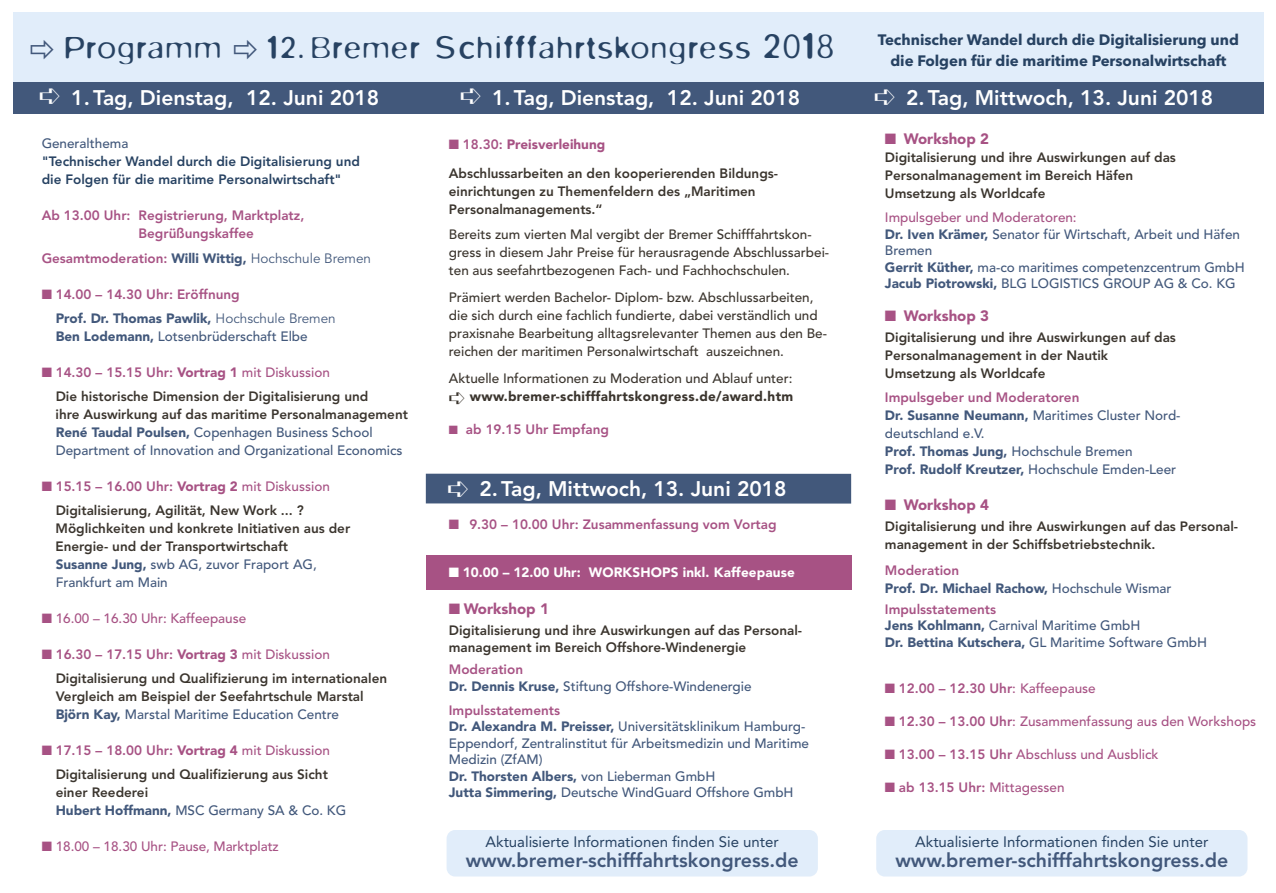
<style>
.page{position:relative;width:1276px;height:893px;background:#fff}
.page>*{position:absolute;margin:0;border:0;box-sizing:border-box;transform-origin:0 0}
.t1{font:300 34.5px "Blur";letter-spacing:.05em;color:#274262}
.t2{font:800 21px "Avenir";color:#fff}
.t3{font:800 19.5px "Avenir";color:#42587b}
.t4{font:700 15px/21px "Avenir Next";color:#274262;text-align:center}
.t5{font:15px "Avenir";color:#274262}
.t6{font:900 15px "Avenir";color:#a75284}
.t7{font:800 13.5px/18px "Avenir";color:#3b352e}
.t8{font:500 13.5px/16.5px "Avenir";color:#42587b}
.t9{font:500 13.5px/18px "Avenir";color:#3b352e}
.t10{font:800 13.5px/18px "Avenir";color:#a75284}
.t11{font:500 13.5px "Avenir";color:#a75284}
.t12{font:800 13.5px/18px "Avenir";color:#274262}
.t13{font:900 13.5px/18px "Avenir";color:#42587b}
.t14{font:900 13.5px "Avenir";letter-spacing:.01em;color:#fff}
.s1{font-size:31.5px}
.s2{font-size:39px}
.s3{font-weight:900;color:#42587b}
.s4{font-weight:400;color:#42587b}
.s5{font-weight:900}
.s6{color:#a75284}
.s7{font-weight:900;color:#a75284}
.s8{font-weight:500;color:#a75284}
.s9{font-weight:800;color:#3b352e}
.s10{font-weight:500;color:#42587b}
.s11{font-weight:800;color:#a75284}
.s12{font-weight:500}
.s13{font-weight:800}
</style>
<div class="page">
<div style="left:13px;top:13px;width:1250px;height:78px;background:#e1edfa"></div>
<div style="left:13px;top:82px;width:1250px;height:32px;background:#42587b"></div>
<div style="left:876px;top:830px;width:371px;height:46px;background:#e1edfa;border-radius:9px"></div>
<div style="left:446px;top:830px;width:372px;height:46px;background:#e1edfa;border-radius:9px"></div>
<div style="left:426px;top:555px;width:425px;height:35px;background:#a75284"></div>
<div style="left:426px;top:474px;width:425px;height:30px;background:#42587b"></div>
<h1 class="t1" style="left:64px;top:26px;width:159px">Programm</h1>
<h1 class="t1" style="left:267px;top:26px;width:568px">12<span class="s1">.</span> Bremer Schifffahrtskongress <span class="s2">2018</span></h1>
<p class="t4" style="left:877px;top:29px;width:363px">Technischer Wandel durch die Digitalisierung und die Folgen für die maritime Personalwirtschaft</p>
<h2 class="t2" style="left:39px;top:89px;width:342px">➪ 1. Tag, Dienstag, 12. Juni 2018</h2>
<h2 class="t2" style="left:460px;top:89px;width:342px">➪ 1. Tag, Dienstag, 12. Juni 2018</h2>
<h2 class="t2" style="left:874px;top:89px;width:341px">➪ 2. Tag, Mittwoch, 13. Juni 2018</h2>
<p class="t8" style="left:42px;top:136px;width:88px">Generalthema</p>
<p class="t12" style="left:42px;top:153px;width:320px">"Technischer Wandel durch die Digitalisierung und die Folgen für die maritime Personalwirtschaft"</p>
<p class="t10" style="left:138px;top:207px;width:167px;text-indent:-97px">Ab 13.00 Uhr: Registrierung, Marktplatz,<br>Begrüßungskaffee</p>
<p class="t10" style="left:42px;top:251px;width:331px">Gesamtmoderation: <span class="s3">Willi Wittig,</span> <span class="s4">Hochschule Bremen</span></p>
<p class="t10" style="left:56px;top:284px;width:282px;line-height:24px;text-indent:-14px">■ 14.00 – 14.30 Uhr: Eröffnung<br><span class="s3">Prof. Dr. Thomas Pawlik,</span> <span class="s4">Hochschule Bremen</span></p>
<p class="t8" style="left:56px;top:329px;width:253px"><span class="s5">Ben Lodemann,</span> Lotsenbrüderschaft Elbe</p>
<p class="t7" style="left:56px;top:362px;width:314px;line-height:24px;text-indent:-14px"><span class="s6">■ 14.30 – 15.15 Uhr:</span> <span class="s7">Vortrag 1</span> <span class="s8">mit Diskussion<br></span>Die historische Dimension der Digitalisierung und</p>
<p class="t8" style="left:56px;top:407px;width:354px;line-height:18px"><span class="s9">ihre Auswirkung auf das maritime Personalmanagement<br></span><span class="s5">René Taudal Poulsen,</span> Copenhagen Business School<br>Department of Innovation and Organizational Economics</p>
<p class="t7" style="left:56px;top:476px;width:276px;line-height:24px;text-indent:-14px"><span class="s6">■ 15.15 – 16.00 Uhr:</span> <span class="s7">Vortrag 2</span> <span class="s8">mit Diskussion<br></span>Digitalisierung, Agilität, New Work ... ?</p>
<p class="t7" style="left:56px;top:521px;width:296px">Möglichkeiten und konkrete Initiativen aus der Energie- und der Transportwirtschaft<br><span class="s3">Susanne Jung,</span> <span class="s10">swb AG, zuvor Fraport AG, Frankfurt am Main</span></p>
<p class="t11" style="left:42px;top:613px;width:206px">■ 16.00 – 16.30 Uhr: Kaffeepause</p>
<p class="t7" style="left:56px;top:644px;width:333px;line-height:24px;text-indent:-14px"><span class="s6">■ 16.30 – 17.15 Uhr:</span> <span class="s7">Vortrag 3</span> <span class="s8">mit Diskussion<br></span>Digitalisierung und Qualifizierung im internationalen</p>
<p class="t7" style="left:56px;top:689px;width:309px">Vergleich am Beispiel der Seefahrtschule Marstal<br><span class="s3">Björn Kay,</span> <span class="s10">Marstal Maritime Education Centre</span></p>
<p class="t7" style="left:42px;top:740px;width:290px;line-height:24px;text-align:right"><span class="s6">■ 17.15 – 18.00 Uhr:</span> <span class="s7">Vortrag 4</span> <span class="s8">mit Diskussion<br></span>Digitalisierung und Qualifizierung aus Sicht</p>
<p class="t8" style="left:56px;top:785px;width:292px;line-height:18px"><span class="s9">einer Reederei<br></span><span class="s5">Hubert Hoffmann,</span> MSC Germany SA &amp; Co. KG</p>
<p class="t11" style="left:42px;top:841px;width:239px">■ 18.00 – 18.30 Uhr: Pause, Marktplatz</p>
<p class="t7" style="left:449px;top:131px;width:331px;line-height:28.5px"><span class="s6">■ 18.30:</span> <span class="s7">Preisverleihung<br></span>Abschlussarbeiten an den kooperierenden Bildungs-</p>
<p class="t7" style="left:449px;top:183px;width:308px">einrichtungen zu Themenfeldern des „Maritimen<br>Personalmanagements.“</p>
<p class="t9" style="left:449px;top:226px;width:382px">Bereits zum vierten Mal vergibt der Bremer Schifffahrtskon&shy;gress in diesem Jahr Preise für herausragende Abschlussarbei&shy;ten aus seefahrtbezogenen Fach- und Fachhochschulen.</p>
<p class="t9" style="left:449px;top:289px;width:380px">Prämiert werden Bachelor- Diplom- bzw. Abschlussarbeiten, die sich durch eine fachlich fundierte, dabei verständlich und praxisnahe Bearbeitung alltagsrelevanter Themen aus den Be&shy;reichen der maritimen Personalwirtschaft auszeichnen.</p>
<p class="t9" style="left:449px;top:370px;width:346px">Aktuelle Informationen zu Moderation und Ablauf unter: ➪ <span class="s5">www.bremer-schifffahrtskongress.de/award.htm</span></p>
<p class="t10" style="left:449px;top:421px;width:162px">■ ab 19.15 Uhr Empfang</p>
<h2 class="t2" style="left:447px;top:480px;width:341px">➪ 2. Tag, Mittwoch, 13. Juni 2018</h2>
<p class="t10" style="left:449px;top:516px;width:329px">■ 9.30 – 10.00 Uhr: Zusammenfassung vom Vortag</p>
<p class="t14" style="left:449px;top:566px;width:347px">■ 10.00 – 12.00 Uhr: WORKSHOPS inkl. Kaffeepause</p>
<p class="t6" style="left:449px;top:603px;width:102px">■ Workshop 1</p>
<p class="t7" style="left:449px;top:623px;width:355px;line-height:16.5px">Digitalisierung und ihre Auswirkungen auf das Personal&shy;management im Bereich Offshore-Windenergie</p>
<p class="t8" style="left:449px;top:662px;width:304px"><span class="s11">Moderation<br></span><span class="s5">Dr. Dennis Kruse,</span> Stiftung Offshore-Windenergie</p>
<p class="t8" style="left:449px;top:703px;width:362px"><span class="s11">Impulsstatements<br></span><span class="s5">Dr. Alexandra M. Preisser,</span> Universitätsklinikum Hamburg-Eppendorf, Zentralinstitut für Arbeitsmedizin und Maritime Medizin (ZfAM)<br><span class="s5">Dr. Thorsten Albers,</span> von Lieberman GmbH<br><span class="s5">Jutta Simmering,</span> Deutsche WindGuard Offshore GmbH</p>
<p class="t5" style="left:485px;top:836px;width:295px">Aktualisierte Informationen finden Sie unter</p>
<h3 class="t3" style="left:466px;top:852px;width:334px">www.bremer-schifffahrtskongress.de</h3>
<p class="t6" style="left:885px;top:133px;width:106px">■ Workshop 2</p>
<p class="t7" style="left:885px;top:150px;width:292px">Digitalisierung und ihre Auswirkungen auf das<br>Personalmanagement im Bereich Häfen<br>Umsetzung als Worldcafe</p>
<p class="t8" style="left:885px;top:210px;width:361px"><span class="s6">Impulsgeber und Moderatoren:<br></span><span class="s5">Dr. Iven Krämer,</span> Senator für Wirtschaft, Arbeit und Häfen Bremen<br><span class="s5">Gerrit Küther,</span> ma-co maritimes competenzcentrum GmbH <span class="s5">Jacub Piotrowski,</span> BLG LOGISTICS GROUP AG &amp; Co. KG</p>
<p class="t6" style="left:885px;top:310px;width:106px">■ Workshop 3</p>
<p class="t7" style="left:885px;top:330px;width:292px">Digitalisierung und ihre Auswirkungen auf das<br>Personalmanagement in der Nautik<br>Umsetzung als Worldcafe</p>
<p class="t8" style="left:885px;top:390px;width:297px;line-height:18px"><span class="s11">Impulsgeber und Moderatoren<br></span><span class="s5">Dr. Susanne Neumann,</span> Maritimes Cluster Nord&shy;deutschland e.V.<br><span class="s5">Prof. Thomas Jung,</span> Hochschule Bremen<br><span class="s5">Prof. Rudolf Kreutzer,</span> Hochschule Emden-Leer</p>
<p class="t6" style="left:885px;top:499px;width:106px">■ Workshop 4</p>
<p class="t7" style="left:885px;top:519px;width:355px">Digitalisierung und ihre Auswirkungen auf das Personal&shy;management in der Schiffsbetriebstechnik.</p>
<p class="t13" style="left:885px;top:562px;width:288px"><span class="s11">Moderation<br></span>Prof. Dr. Michael Rachow, <span class="s12">Hochschule Wismar</span></p>
<p class="t8" style="left:885px;top:602px;width:324px"><span class="s11">Impulsstatements<br></span><span class="s5">Jens Kohlmann,</span> Carnival Maritime GmbH<br><span class="s5">Dr. Bettina Kutschera,</span> GL Maritime Software GmbH</p>
<p class="t10" style="left:885px;top:681px;width:212px">■ 12.00 – 12.30 Uhr<span class="s12">: Kaffeepause</span></p>
<p class="t11" style="left:885px;top:716px;width:373px">■ <span class="s13">12.30 – 13.00 Uhr</span>: Zusammenfassung aus den Workshops</p>
<p class="t11" style="left:885px;top:749px;width:275px">■ <span class="s13">13.00 – 13.15 Uhr</span> Abschluss und Ausblick</p>
<p class="t10" style="left:885px;top:780px;width:181px">■ ab 13.15 Uhr: <span class="s12">Mittagessen</span></p>
<p class="t5" style="left:915px;top:836px;width:295px">Aktualisierte Informationen finden Sie unter</p>
<h3 class="t3" style="left:895px;top:852px;width:334px">www.bremer-schifffahrtskongress.de</h3>
</div>
